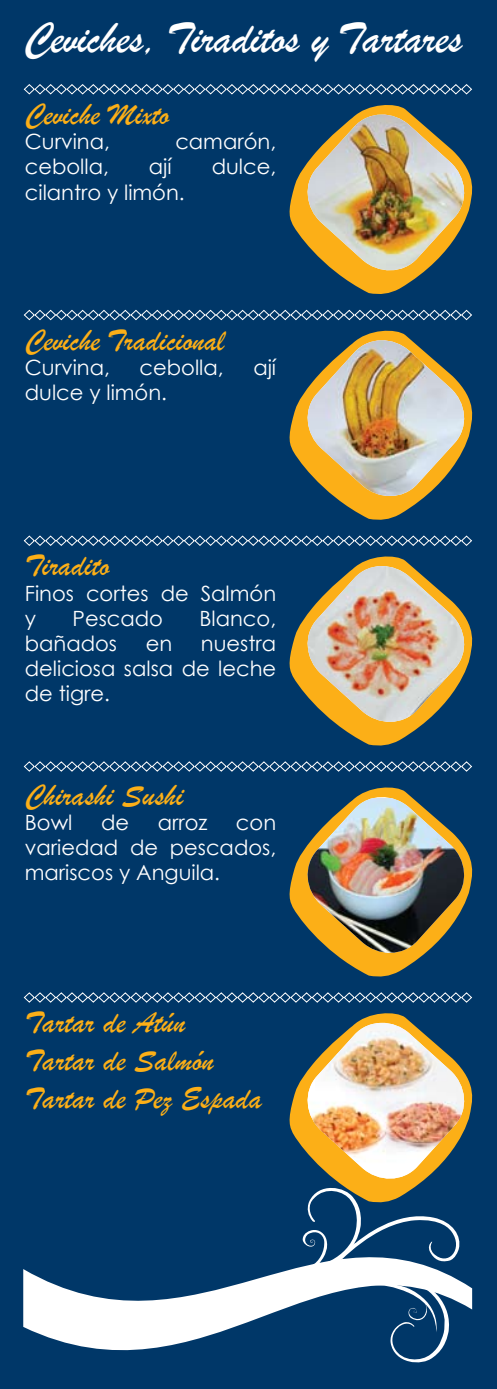
<style>
.page{position:relative;width:497px;height:1389px;background:#fff}
.page>*{position:absolute;margin:0;border:0;box-sizing:border-box;transform-origin:0 0}
.t1{font:45.5px "Brush Script";letter-spacing:-.01em;color:#fff}
.t2{font:31.5px/37.8px "Brush Script";color:#fcaf17}
.t3{font:21px/25.2px "Century Gothic";color:#fff;text-align:justify}
</style>
<div class="page">
<div style="left:0;top:0;width:496px;height:1389px;background:#003768"></div>
<svg style="left:23px;top:1269px;width:448px;height:82px;fill:#fff"></svg>
<svg style="left:23px;top:84px;width:449px;height:11px"></svg>
<svg style="left:23px;top:309px;width:449px;height:12px"></svg>
<svg style="left:23px;top:535px;width:449px;height:11px"></svg>
<svg style="left:23px;top:761px;width:449px;height:11px"></svg>
<svg style="left:289px;top:105px;width:184px;height:189px"></svg>
<svg style="left:302px;top:111px;width:166px;height:163px"></svg>
<img style="left:305px;top:115px;width:160px;height:157px">
<svg style="left:289px;top:330px;width:184px;height:190px"></svg>
<svg style="left:302px;top:336px;width:166px;height:164px"></svg>
<img style="left:305px;top:340px;width:160px;height:158px">
<svg style="left:289px;top:556px;width:184px;height:190px"></svg>
<svg style="left:302px;top:562px;width:166px;height:164px"></svg>
<img style="left:305px;top:566px;width:160px;height:156px">
<svg style="left:289px;top:787px;width:184px;height:190px"></svg>
<svg style="left:302px;top:793px;width:166px;height:164px"></svg>
<img style="left:305px;top:798px;width:160px;height:157px">
<svg style="left:23px;top:992px;width:449px;height:11px"></svg>
<svg style="left:289px;top:1013px;width:184px;height:118px"></svg>
<svg style="left:292px;top:1019px;width:176px;height:344px"></svg>
<img style="left:305px;top:1023px;width:160px;height:157px">
<h1 class="t1" style="left:24px;top:10px;width:439px">Ceviches, Tiraditos y Tartares</h1>
<h2 class="t2" style="left:25px;top:96px;width:146px">Ceviche Mixto</h2>
<p class="t3" style="left:25px;top:129px;width:86px">Curvina,</p>
<p class="t3" style="left:175px;top:129px;width:102px">camarón,</p>
<p class="t3" style="left:25px;top:154px;width:85px">cebolla,</p>
<p class="t3" style="left:149px;top:154px;width:24px">ají</p>
<p class="t3" style="left:211px;top:154px;width:66px">dulce,</p>
<p class="t3" style="left:25px;top:179px;width:161px">cilantro y limón.</p>
<h2 class="t2" style="left:25px;top:322px;width:201px">Ceviche Tradicional</h2>
<p class="t3" style="left:25px;top:354px;width:86px">Curvina,</p>
<p class="t3" style="left:139px;top:354px;width:85px">cebolla,</p>
<p class="t3" style="left:253px;top:354px;width:24px">ají</p>
<p class="t3" style="left:25px;top:380px;width:143px">dulce y limón.</p>
<h2 class="t2" style="left:25px;top:547px;width:86px">Tiradito</h2>
<p class="t3" style="left:25px;top:580px;width:252px">Finos cortes de Salmón y</p>
<p class="t3" style="left:72px;top:605px;width:92px">Pescado</p>
<p class="t3" style="left:199px;top:605px;width:78px">Blanco,</p>
<p class="t3" style="left:25px;top:631px;width:94px">bañados</p>
<p class="t3" style="left:145px;top:631px;width:28px">en</p>
<p class="t3" style="left:25px;top:631px;width:252px;text-indent:176px">nuestra deliciosa salsa de leche de tigre.</p>
<h2 class="t2" style="left:25px;top:777px;width:160px">Chirashi Sushi</h2>
<p class="t3" style="left:25px;top:809px;width:49px">Bowl</p>
<p class="t3" style="left:101px;top:809px;width:30px">de</p>
<p class="t3" style="left:157px;top:809px;width:51px">arroz</p>
<p class="t3" style="left:25px;top:809px;width:252px;text-indent:211px">con variedad de pescados, mariscos y Anguila.</p>
<h2 class="t2" style="left:25px;top:1004px;width:238px">Tartar de Atún<br>Tartar de Salmón<br>Tartar de Pez Espada</h2>
</div>
